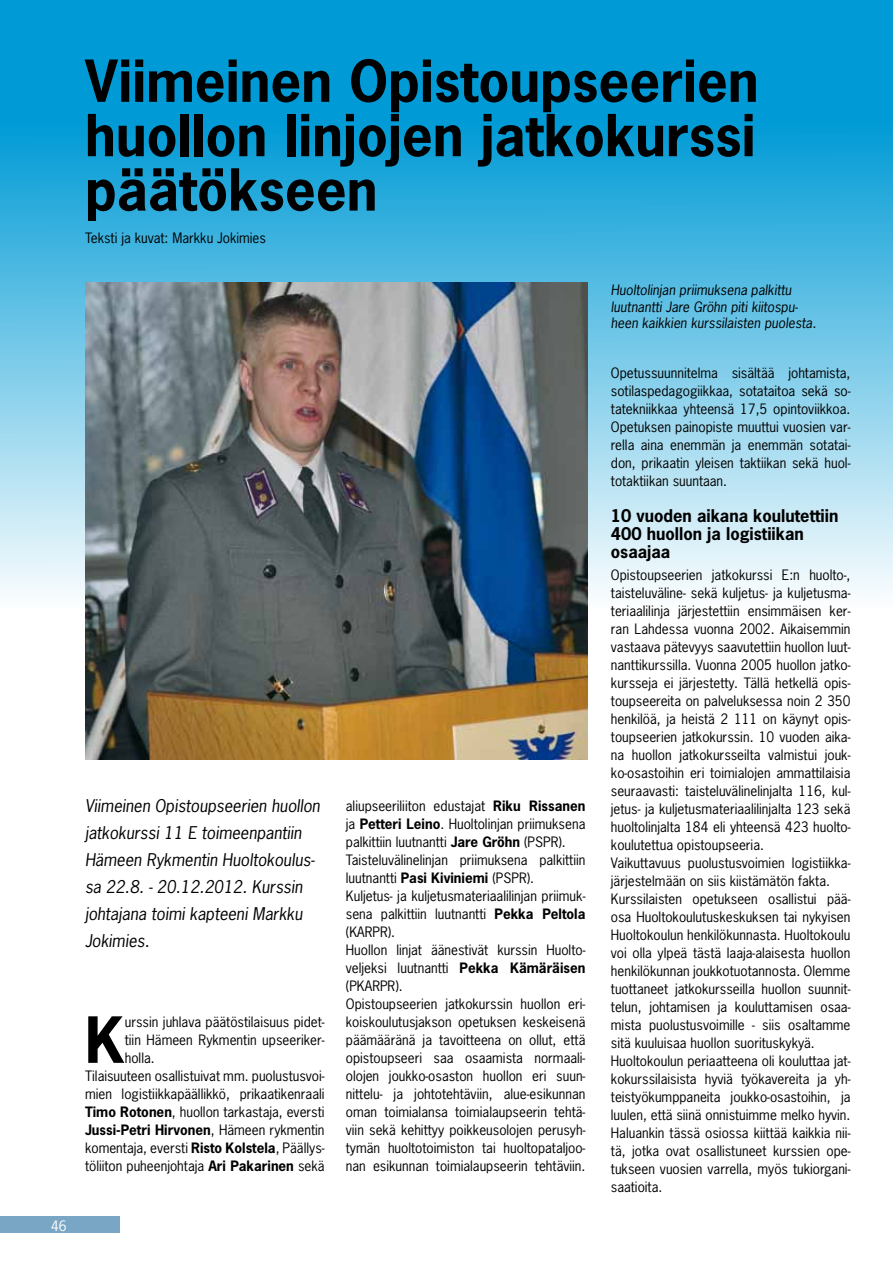
<style>
.page{position:relative;width:893px;height:1263px;background:#fff}
.page>*{position:absolute;margin:0;border:0;box-sizing:border-box;transform-origin:0 0}
.t1{font:700 59.7px "News Gothic Std";color:#000}
.t2{font:700 54.3px/54.3px "News Gothic Std";color:#000;text-align:justify}
.t3{font:italic 16.5px/27px "News Gothic Std";color:#000}
.t4{font:700 16.5px/18px "News Gothic Std";color:#000}
.t5{font:13.5px/18px "News Gothic Std";color:#000}
.t6{font:italic 13.5px/16.5px "News Gothic Std";color:#000}
.t7{font:700 13.5px "News Gothic Std";color:#000}
.t8{font:13.5px "News Gothic Std";color:#fff}
.s1{font-weight:700}
.s2{font-weight:400}
</style>
<div class="page">
<div style="left:0;top:1217px;width:119px;height:16px;background:#7aa6c5"></div>
<svg style="left:0;top:0;width:893px;height:608px;background:#47b6e0"></svg>
<img style="left:85px;top:283px;width:502px;height:476px">
<p class="t8" style="left:51px;top:1217px;width:17px">46</p>
<h2 class="t2" style="left:85px;top:53px;width:675px">Viimeinen Opistoupseerien huollon linjojen jatkokurssi päätökseen</h2>
<p class="t5" style="left:85px;top:229px;width:182px">Teksti ja kuvat: Markku Jokimies</p>
<p class="t3" style="left:85px;top:793px;width:237px">Viimeinen Opistoupseerien huollon jatkokurssi 11 E toimeenpantiin<br>Hämeen Rykmentin Huoltokoulus&shy;sa 22.8. - 20.12.2012. Kurssin johtajana toimi kapteeni Markku<br>Jokimies.</p>
<h1 class="t1" style="left:85px;top:1001px;width:41px">K</h1>
<p class="t5" style="left:125px;top:1013px;width:201px">urssin juhlava päätöstilaisuus pidet-</p>
<p class="t5" style="left:125px;top:1031px;width:201px">tiin Hämeen Rykmentin upseeriker-</p>
<p class="t5" style="left:125px;top:1049px;width:31px">holla.</p>
<p class="t5" style="left:85px;top:1066px;width:241px">Tilaisuuteen osallistuivat mm. puolustusvoi-</p>
<p class="t5" style="left:85px;top:1084px;width:241px">mien logistiikkapäällikkö, prikaatikenraali</p>
<p class="t5" style="left:85px;top:1102px;width:241px"><span class="s1">Timo Rotonen</span>, huollon tarkastaja, eversti</p>
<p class="t7" style="left:85px;top:1121px;width:241px">Jussi-Petri Hirvonen<span class="s2">, Hämeen rykmentin</span></p>
<p class="t5" style="left:85px;top:1138px;width:241px">komentaja, eversti <span class="s1">Risto Kolstela</span>, Päällys-</p>
<p class="t5" style="left:85px;top:1156px;width:241px">töliiton puheenjohtaja <span class="s1">Ari Pakarinen</span> sekä</p>
<p class="t5" style="left:346px;top:797px;width:241px">aliupseeriliiton edustajat <span class="s1">Riku Rissanen </span>ja <span class="s1">Petteri Leino</span>. Huoltolinjan priimuksena palkittiin luutnantti <span class="s1">Jare Gröhn</span> (PSPR).<br>Taisteluvälinelinjan priimuksena palkittiin luutnantti <span class="s1">Pasi Kiviniemi</span> (PSPR).<br>Kuljetus- ja kuljetusmateriaalilinjan priimuk&shy;sena palkittiin luutnantti <span class="s1">Pekka Peltola </span>(KARPR).<br>Huollon linjat äänestivät kurssin Huolto&shy;veljeksi luutnantti <span class="s1">Pekka Kämäräisen </span>(PKARPR).<br>Opistoupseerien jatkokurssin huollon eri&shy;koiskoulutusjakson opetuksen keskeisenä päämääränä ja tavoitteena on ollut, että opistoupseeri saa osaamista normaali&shy;olojen joukko-osaston huollon eri suun&shy;nittelu- ja johtotehtäviin, alue-esikunnan oman toimialansa toimialaupseerin tehtä&shy;viin sekä kehittyy poikkeusolojen perusyh&shy;tymän huoltotoimiston tai huoltopataljoo&shy;nan esikunnan toimialaupseerin tehtäviin.</p>
<p class="t6" style="left:611px;top:282px;width:207px">Huoltolinjan priimuksena palkittu luutnantti Jare Gröhn piti kiitospu&shy;heen kaikkien kurssilaisten puolesta.</p>
<p class="t5" style="left:611px;top:364px;width:241px;text-align:justify">Opetussuunnitelma sisältää johtamista, sotilaspedagogiikkaa, sotataitoa sekä so&shy;tatekniikkaa yhteensä 17,5 opintoviikkoa.<br>Opetuksen painopiste muuttui vuosien var&shy;rella aina enemmän ja enemmän sotatai&shy;don, prikaatin yleisen taktiikan sekä huol&shy;totaktiikan suuntaan.</p>
<p class="t4" style="left:611px;top:506px;width:229px">10 vuoden aikana koulutettiin<br>400 huollon ja logistiikan osaajaa</p>
<p class="t5" style="left:611px;top:566px;width:241px">Opistoupseerien jatkokurssi E:n huolto-, taisteluväline- sekä kuljetus- ja kuljetusma&shy;teriaalilinja järjestettiin ensimmäisen ker&shy;ran Lahdessa vuonna 2002. Aikaisemmin vastaava pätevyys saavutettiin huollon luut&shy;nanttikurssilla. Vuonna 2005 huollon jatko&shy;kursseja ei järjestetty. Tällä hetkellä opis&shy;toupseereita on palveluksessa noin 2 350 henkilöä, ja heistä 2 111 on käynyt opis&shy;toupseerien jatkokurssin. 10 vuoden aika&shy;na huollon jatkokursseilta valmistui jouk&shy;ko-osastoihin eri toimialojen ammattilaisia seuraavasti: taisteluvälinelinjalta 116, kul&shy;jetus- ja kuljetusmateriaalilinjalta 123 sekä huoltolinjalta 184 eli yhteensä 423 huolto&shy;koulutettua opistoupseeria.<br>Vaikuttavuus puolustusvoimien logistiikka&shy;järjestelmään on siis kiistämätön fakta.<br>Kurssilaisten opetukseen osallistui pää&shy;osa Huoltokoulutuskeskuksen tai nykyisen Huoltokoulun henkilökunnasta. Huoltokoulu voi olla ylpeä tästä laaja-alaisesta huollon henkilökunnan joukkotuotannosta. Olemme tuottaneet jatkokursseilla huollon suunnit&shy;telun, johtamisen ja kouluttamisen osaa&shy;mista puolustusvoimille - siis osaltamme sitä kuuluisaa huollon suorituskykyä.<br>Huoltokoulun periaatteena oli kouluttaa jat&shy;kokurssilaisista hyviä työkavereita ja yh&shy;teistyökumppaneita joukko-osastoihin, ja luulen, että siinä onnistuimme melko hyvin.<br>Haluankin tässä osiossa kiittää kaikkia nii&shy;tä, jotka ovat osallistuneet kurssien ope&shy;tukseen vuosien varrella, myös tukiorgani&shy;saatioita.</p>
</div>
